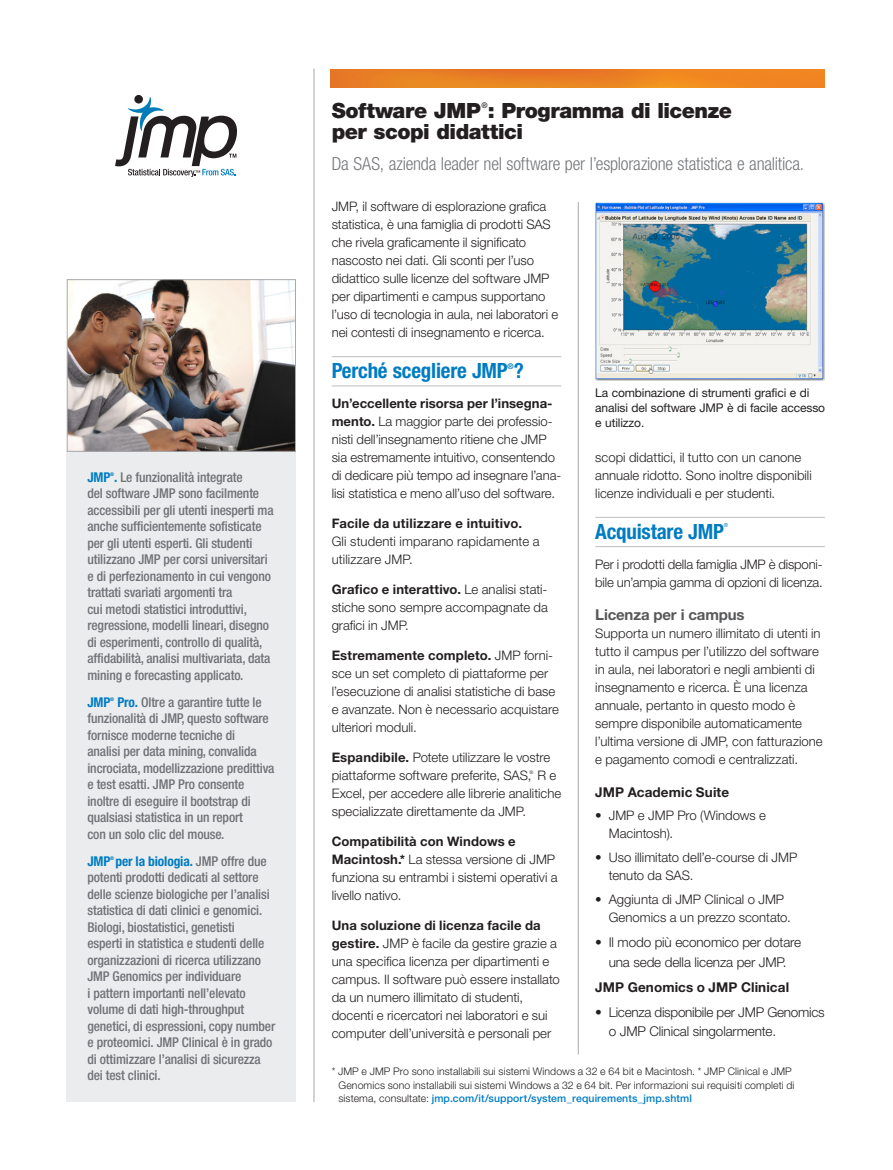
<style>
.page{position:relative;width:893px;height:1170px;background:#fff}
.page>*{position:absolute;margin:0;border:0;box-sizing:border-box;transform-origin:0 0}
.t1{font:900 21px "Helvetica Neue LT Std";letter-spacing:-.02em;color:#231f20}
.t2{font:700 condensed 21px "Helvetica Neue LT Std";letter-spacing:-.01em;color:#007cc2}
.t3{font:300 condensed 18px "Helvetica Neue LT Std";letter-spacing:-.01em;color:#76787b}
.t4{font:700 15px "Helvetica Neue LT Std";letter-spacing:-.01em;color:#57585a}
.t5{font:500 condensed 13.5px/16.5px "Helvetica Neue LT Std";letter-spacing:-.01em;color:#6f7177}
.t6{font:300 13.5px/19.5px "Helvetica Neue LT Std";letter-spacing:-.01em;color:#231f20;text-align:center}
.t7{font:700 13.5px "Helvetica Neue LT Std";letter-spacing:.005em;color:#231f20}
.t8{font:700 condensed 13.5px "Helvetica Neue LT Std";letter-spacing:-.01em;color:#007cc2}
.t9{font:300 13.2px/18px "Helvetica Neue LT Std";color:#231f20}
.t10{font:700 13.2px "Helvetica Neue LT Std";letter-spacing:.02em;color:#231f20}
.t11{font:12px/15px "Helvetica Neue LT Std";letter-spacing:-.01em;color:#231f20}
.t12{font:300 10.5px/13.5px "Helvetica Neue LT Std";letter-spacing:.01em;color:#231f20}
.t13{font:700 7.8px "Helvetica Neue LT Std";color:#007cc2}
.t14{font:500 7.8px "Helvetica Neue LT Std";color:#231f20}
.t15{font:condensed 5.55px "Helvetica Neue LT Std";color:#007cc2}
.t16{font:700 condensed 4.95px "Helvetica Neue LT Std";color:#007cc2}
.t17{font:300 4.8px "Helvetica Neue LT Std";color:#231f20}
.s1{font-weight:700;color:#007cc2}
.s2{font-weight:500;color:#6f7177}
.s3{font-weight:700}
.s4{font-weight:500;color:#007cc2}
</style>
<div class="page">
<img style="left:595px;top:202px;width:230px;height:179px">
<hr style="left:332px;top:356px;width:229px;height:1px;background:#bcbdc0">
<hr style="left:332px;top:385px;width:229px;height:1px;background:#bcbdc0">
<hr style="left:578px;top:202px;width:1px;height:852px;background:#a8a9ad">
<svg style="left:115px;top:95px;width:122px;height:82px"></svg>
<img style="left:331px;top:69px;width:494px;height:18px">
<hr style="left:314px;top:68px;width:1px;height:1033px;background:#a8a9ad">
<hr style="left:595px;top:517px;width:230px;height:1px;background:#bcbdc0">
<hr style="left:595px;top:546px;width:230px;height:1px;background:#bcbdc0">
<div style="left:66px;top:451px;width:230px;height:650px;background:#ebeced"></div>
<img style="left:69px;top:281px;width:225px;height:168px">
<div style="left:67px;top:279px;width:229px;height:172px;border:1px solid #a8a9ad"></div>
<p class="t5" style="left:87px;top:468px;width:157px"><span class="s1">JMP .</span> Le funzionalità integrate</p>
<p class="t16" style="left:110px;top:471px;width:5px">®</p>
<p class="t5" style="left:87px;top:485px;width:188px">del software JMP sono facilmente accessibili per gli utenti inesperti ma anche sufficientemente sofisticate per gli utenti esperti. Gli studenti utilizzano JMP per corsi universitari e di perfezionamento in cui vengono trattati svariati argomenti tra<br>cui metodi statistici introduttivi, regressione, modelli lineari, disegno di esperimenti, controllo di qualità, affidabilità, analisi multivariata, data mining e forecasting applicato.</p>
<p class="t8" style="left:87px;top:693px;width:24px">JMP</p>
<p class="t16" style="left:110px;top:696px;width:5px">®</p>
<p class="t5" style="left:87px;top:693px;width:188px;text-indent:30px"><span class="s1">Pro.</span> Oltre a garantire tutte le funzionalità di JMP, questo software fornisce moderne tecniche di<br>analisi per data mining, convalida incrociata, modellizzazione predittiva e test esatti. JMP Pro consente inoltre di eseguire il bootstrap di qualsiasi statistica in un report<br>con un solo clic del mouse.</p>
<p class="t8" style="left:87px;top:852px;width:181px">JMP per la biologia. <span class="s2">JMP offre due</span></p>
<p class="t16" style="left:110px;top:855px;width:5px">®</p>
<p class="t5" style="left:87px;top:869px;width:189px">potenti prodotti dedicati al settore delle scienze biologiche per l’analisi statistica di dati clinici e genomici.<br>Biologi, biostatistici, genetisti<br>esperti in statistica e studenti delle organizzazioni di ricerca utilizzano JMP Genomics per individuare<br>i pattern importanti nell’elevato volume di dati high-throughput genetici, di espressioni, copy number e proteomici. JMP Clinical è in grado di ottimizzare l’analisi di sicurezza dei test clinici.</p>
<h1 class="t1" style="left:332px;top:98px;width:402px">Software JMP : Programma di licenze</h1>
<p class="t14" style="left:482px;top:101px;width:8px">®</p>
<h1 class="t1" style="left:332px;top:119px;width:193px">per scopi didattici</h1>
<h2 class="t3" style="left:332px;top:153px;width:474px">Da SAS, azienda leader nel software per l’esplorazione statistica e analitica.</h2>
<p class="t9" style="left:332px;top:197px;width:228px">JMP, il software di esplorazione grafica statistica, è una famiglia di prodotti SAS che rivela graficamente il significato nascosto nei dati. Gli sconti per l’uso didattico sulle licenze del software JMP per dipartimenti e campus supportano l’uso di tecnologia in aula, nei laboratori e nei contesti di insegnamento e ricerca.</p>
<h1 class="t2" style="left:332px;top:358px;width:194px">Perché scegliere JMP ?</h1>
<p class="t13" style="left:508px;top:361px;width:8px">®</p>
<p class="t9" style="left:332px;top:394px;width:231px"><span class="s3">Un’eccellente risorsa per l’insegna&shy;mento.</span> La maggior parte dei professio&shy;nisti dell’insegnamento ritiene che JMP sia estremamente intuitivo, consentendo di dedicare più tempo ad insegnare l’ana&shy;lisi statistica e meno all’uso del software.</p>
<p class="t10" style="left:332px;top:515px;width:192px">Facile da utilizzare e intuitivo.</p>
<p class="t9" style="left:332px;top:532px;width:209px">Gli studenti imparano rapidamente a utilizzare JMP.</p>
<p class="t9" style="left:332px;top:580px;width:218px;text-align:justify"><span class="s3">Grafico e interattivo.</span> Le analisi stati&shy;stiche sono sempre accompagnate da grafici in JMP.</p>
<p class="t9" style="left:332px;top:646px;width:229px"><span class="s3">Estremamente completo.</span> JMP forni&shy;sce un set completo di piattaforme per l’esecuzione di analisi statistiche di base e avanzate. Non è necessario acquistare ulteriori moduli.</p>
<p class="t9" style="left:332px;top:748px;width:226px"><span class="s3">Espandibile.</span> Potete utilizzare le vostre piattaforme software preferite, SAS, R e</p>
<p class="t17" style="left:529px;top:769px;width:5px">®</p>
<p class="t9" style="left:332px;top:784px;width:231px">Excel, per accedere alle librerie analitiche specializzate direttamente da JMP.</p>
<p class="t9" style="left:332px;top:832px;width:228px"><span class="s3">Compatibilità con Windows e<br>Macintosh.*</span> La stessa versione di JMP funziona su entrambi i sistemi operativi a livello nativo.</p>
<p class="t9" style="left:332px;top:916px;width:230px"><span class="s3">Una soluzione di licenza facile da gestire.</span> JMP è facile da gestire grazie a una specifica licenza per dipartimenti e campus. Il software può essere installato da un numero illimitato di studenti, docenti e ricercatori nei laboratori e sui computer dell’università e personali per</p>
<p class="t11" style="left:595px;top:385px;width:231px">La combinazione di strumenti grafici e di analisi del software JMP è di facile accesso e utilizzo.</p>
<p class="t9" style="left:595px;top:448px;width:218px">scopi didattici, il tutto con un canone annuale ridotto. Sono inoltre disponibili licenze individuali e per studenti.</p>
<h1 class="t2" style="left:595px;top:518px;width:130px">Acquistare JMP</h1>
<p class="t15" style="left:724px;top:522px;width:6px">®</p>
<p class="t9" style="left:595px;top:554px;width:229px">Per i prodotti della famiglia JMP è disponi&shy;bile un’ampia gamma di opzioni di licenza.</p>
<p class="t4" style="left:595px;top:605px;width:151px">Licenza per i campus</p>
<p class="t9" style="left:595px;top:623px;width:229px">Supporta un numero illimitato di utenti in tutto il campus per l’utilizzo del software in aula, nei laboratori e negli ambienti di insegnamento e ricerca. È una licenza annuale, pertanto in questo modo è sempre disponibile automaticamente l’ultima versione di JMP, con fatturazione e pagamento comodi e centralizzati.</p>
<p class="t7" style="left:595px;top:783px;width:135px">JMP Academic Suite</p>
<p class="t9" style="left:609px;top:805px;width:159px;text-indent:-14px">• JMP e JMP Pro (Windows e<br>Macintosh).</p>
<p class="t9" style="left:609px;top:847px;width:190px;text-indent:-13px">• Uso illimitato dell’e-course di JMP tenuto da SAS.</p>
<p class="t9" style="left:609px;top:889px;width:184px;text-indent:-14px">• Aggiunta di JMP Clinical o JMP<br>Genomics a un prezzo scontato.</p>
<p class="t6" style="left:595px;top:932px;width:207px">• Il modo più economico per dotare una sede della licenza per JMP.</p>
<p class="t7" style="left:595px;top:979px;width:195px">JMP Genomics o JMP Clinical</p>
<p class="t6" style="left:609px;top:1001px;width:217px;text-align:left;text-indent:-14px">• Licenza disponibile per JMP Genomics o JMP Clinical singolarmente.</p>
<p class="t12" style="left:338px;top:1064px;width:458px;text-indent:-7px">* JMP e JMP Pro sono installabili sui sistemi Windows a 32 e 64 bit e Macintosh. * JMP Clinical e JMP<br>Genomics sono installabili sui sistemi Windows a 32 e 64 bit. Per informazioni sui requisiti completi di sistema, consultate: <span class="s4">jmp.com/it/support/system_requirements_jmp.shtml</span></p>
</div>
